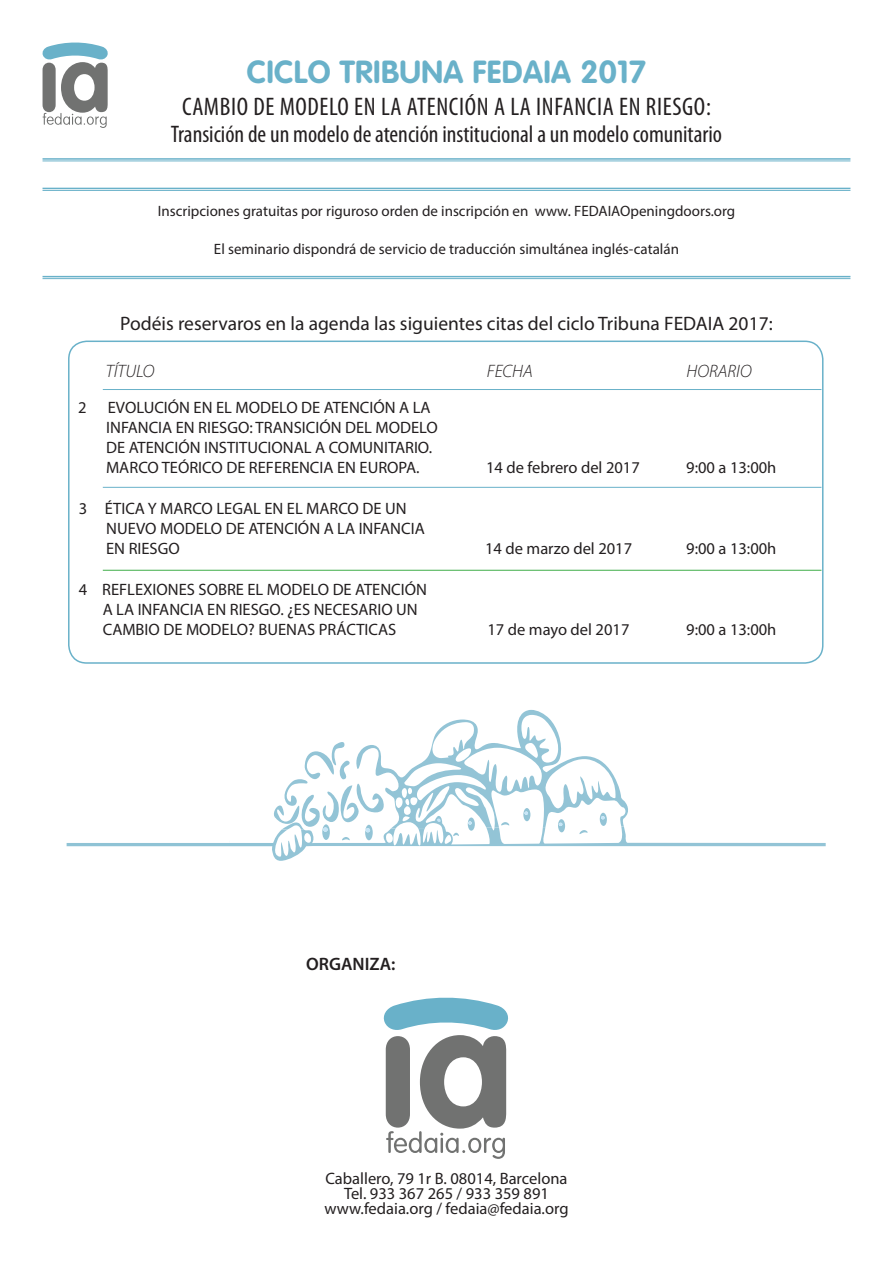
<style>
.page{position:relative;width:893px;height:1263px;background:#fff}
.page>*{position:absolute;margin:0;border:0;box-sizing:border-box;transform-origin:0 0}
.t1{font:700 31.5px "VAG Rounded";letter-spacing:.01em;color:#69b1c9}
.t2{font:condensed 25.5px "Myriad Pro";letter-spacing:.025em;color:#231f20}
.t3{font:condensed 24px "Myriad Pro";color:#231f20}
.t4{font:19.5px "Myriad Pro";color:#231f20}
.t5{font:italic 300 18px "Myriad Pro";color:#231f20}
.t6{font:600 18px "Myriad Pro";color:#231f20}
.t7{font:16.5px/19.8px "Myriad Pro";color:#231f20}
.t8{font:15px "Myriad Pro";color:#231f20}
</style>
<div class="page">
<svg style="left:42px;top:42px;width:66px;height:86px"></svg>
<hr style="left:43px;top:158px;width:807px;height:2px;background:#69b1c9">
<hr style="left:43px;top:161px;width:807px;height:1px;background:#69b1c9">
<hr style="left:43px;top:188px;width:807px;height:1px;background:#69b1c9">
<hr style="left:43px;top:190px;width:807px;height:1px;background:#69b1c9">
<hr style="left:43px;top:276px;width:807px;height:1px;background:#69b1c9">
<hr style="left:43px;top:278px;width:807px;height:1px;background:#69b1c9">
<div style="left:68px;top:341px;width:755px;height:323px;border:2px solid #69b1c9;border-radius:18px"></div>
<hr style="left:103px;top:389px;width:718px;height:1px;background:#69b1c9">
<hr style="left:103px;top:487px;width:718px;height:1px;background:#69b1c9">
<hr style="left:103px;top:570px;width:718px;height:1px;background:#40ae49">
<svg style="left:383px;top:997px;width:125px;height:162px"></svg>
<svg style="left:67px;top:709px;width:759px;height:152px"></svg>
<h1 class="t1" style="left:247px;top:54px;width:401px">CICLO TRIBUNA FEDAIA 2017</h1>
<h2 class="t2" style="left:182px;top:91px;width:530px">CAMBIO DE MODELO EN LA ATENCIÓN A LA INFANCIA EN RIESGO:</h2>
<h3 class="t3" style="left:171px;top:119px;width:553px">Transición de un modelo de atención institucional a un modelo comunitario</h3>
<p class="t8" style="left:158px;top:202px;width:579px">Inscripciones gratuitas por riguroso orden de inscripción en www. FEDAIAOpeningdoors.org</p>
<p class="t8" style="left:214px;top:239px;width:466px">El seminario dispondrá de servicio de traducción simultánea inglés-catalán</p>
<p class="t4" style="left:120px;top:311px;width:654px">Podéis reservaros en la agenda las siguientes citas del ciclo Tribuna FEDAIA 2017:</p>
<p class="t5" style="left:106px;top:360px;width:50px">TÍTULO</p>
<p class="t5" style="left:487px;top:360px;width:48px">FECHA</p>
<p class="t5" style="left:687px;top:360px;width:67px">HORARIO</p>
<p class="t7" style="left:78px;top:398px;width:10px">2</p>
<p class="t7" style="left:106px;top:398px;width:333px">EVOLUCIÓN EN EL MODELO DE ATENCIÓN A LA INFANCIA EN RIESGO: TRANSICIÓN DEL MODELO DE ATENCIÓN INSTITUCIONAL A COMUNITARIO.<br>MARCO TEÓRICO DE REFERENCIA EN EUROPA.</p>
<p class="t7" style="left:106px;top:498px;width:320px;text-indent:-27px">3 ÉTICA Y MARCO LEGAL EN EL MARCO DE UN<br>NUEVO MODELO DE ATENCIÓN A LA INFANCIA<br>EN RIESGO</p>
<p class="t7" style="left:103px;top:579px;width:326px;text-indent:-24px">4 REFLEXIONES SOBRE EL MODELO DE ATENCIÓN<br>A LA INFANCIA EN RIESGO. ¿ES NECESARIO UN<br>CAMBIO DE MODELO? BUENAS PRÁCTICAS</p>
<p class="t7" style="left:486px;top:457px;width:155px">14 de febrero del 2017</p>
<p class="t7" style="left:686px;top:457px;width:92px">9:00 a 13:00h</p>
<p class="t7" style="left:485px;top:538px;width:149px">14 de marzo del 2017</p>
<p class="t7" style="left:686px;top:538px;width:92px">9:00 a 13:00h</p>
<p class="t7" style="left:487px;top:619px;width:144px">17 de mayo del 2017</p>
<p class="t7" style="left:686px;top:619px;width:92px">9:00 a 13:00h</p>
<p class="t6" style="left:306px;top:953px;width:91px">ORGANIZA:</p>
<p class="t7" style="left:324px;top:1171px;width:246px;line-height:15px;text-align:center">Caballero, 79 1r B. 08014, Barcelona<br>Tel. 933 367 265 / 933 359 891 www.fedaia.org / fedaia@fedaia.org</p>
</div>
